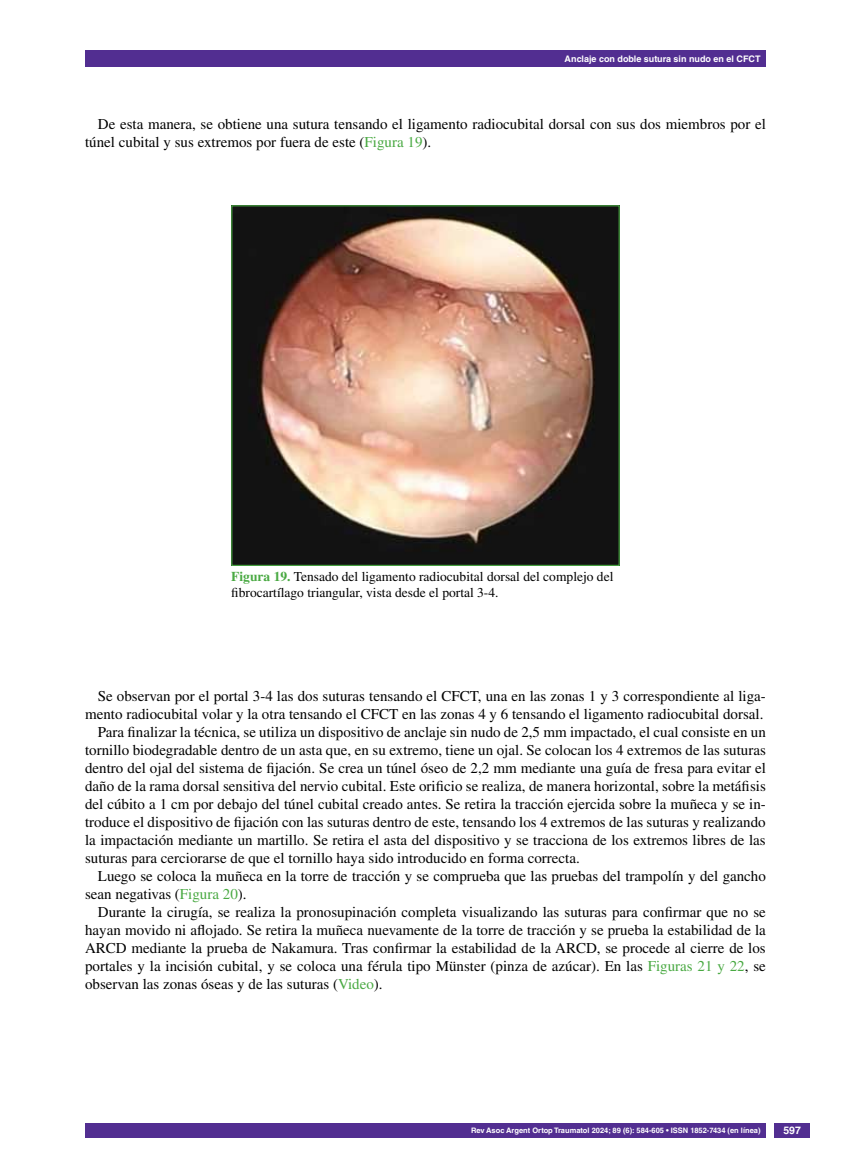
<style>
.page{position:relative;width:851px;height:1170px;background:#fff}
.page>*{position:absolute;margin:0;border:0;box-sizing:border-box;transform-origin:0 0}
.t1{font:15px/18px "Times LT Std";color:#000}
.t2{font:13.5px/16.2px "Times LT Std";color:#000}
.t3{font:700 10.5px "Helvetica LT Std";color:#fff}
.t4{font:700 9px "Helvetica LT Std";color:#fff}
.t5{font:700 7.5px "Helvetica LT Std";color:#fff}
.s1{color:#49a942}
.s2{font-weight:700;color:#49a942}
</style>
<div class="page">
<div style="left:85px;top:50px;width:680px;height:17px;background:#522e91"></div>
<div style="left:85px;top:1123px;width:680px;height:14px;background:#522e91"></div>
<div style="left:774px;top:1123px;width:35px;height:14px;background:#522e91"></div>
<img style="left:233px;top:207px;width:384px;height:357px">
<div style="left:231px;top:205px;width:388px;height:361px;border:1px solid #49a942"></div>
<p class="t4" style="left:564px;top:53px;width:197px">Anclaje con doble sutura sin nudo en el CFCT</p>
<p class="t1" style="left:85px;top:115px;width:682px;text-indent:13px">De esta manera, se obtiene una sutura tensando el ligamento radiocubital dorsal con sus dos miembros por el túnel cubital y sus extremos por fuera de este (<span class="s1">Figura 19</span>).</p>
<p class="t2" style="left:231px;top:568px;width:383px"><span class="s2">Figura 19.</span> Tensado del ligamento radiocubital dorsal del complejo del fibrocartílago triangular, vista desde el portal 3-4.</p>
<p class="t1" style="left:98px;top:686px;width:669px">Se observan por el portal 3-4 las dos suturas tensando el CFCT, una en las zonas 1 y 3 correspondiente al liga-</p>
<p class="t1" style="left:85px;top:704px;width:679px">mento radiocubital volar y la otra tensando el CFCT en las zonas 4 y 6 tensando el ligamento radiocubital dorsal.</p>
<p class="t1" style="left:98px;top:722px;width:669px">Para finalizar la técnica, se utiliza un dispositivo de anclaje sin nudo de 2,5 mm impactado, el cual consiste en un</p>
<p class="t1" style="left:85px;top:740px;width:682px">tornillo biodegradable dentro de un asta que, en su extremo, tiene un ojal. Se colocan los 4 extremos de las suturas</p>
<p class="t1" style="left:85px;top:758px;width:682px">dentro del ojal del sistema de fijación. Se crea un túnel óseo de 2,2 mm mediante una guía de fresa para evitar el</p>
<p class="t1" style="left:85px;top:776px;width:682px">daño de la rama dorsal sensitiva del nervio cubital. Este orificio se realiza, de manera horizontal, sobre la metáfisis</p>
<p class="t1" style="left:85px;top:794px;width:682px">del cúbito a 1 cm por debajo del túnel cubital creado antes. Se retira la tracción ejercida sobre la muñeca y se in-</p>
<p class="t1" style="left:85px;top:812px;width:682px">troduce el dispositivo de fijación con las suturas dentro de este, tensando los 4 extremos de las suturas y realizando</p>
<p class="t1" style="left:85px;top:830px;width:682px">la impactación mediante un martillo. Se retira el asta del dispositivo y se tracciona de los extremos libres de las</p>
<p class="t1" style="left:85px;top:848px;width:496px">suturas para cerciorarse de que el tornillo haya sido introducido en forma correcta.</p>
<p class="t1" style="left:98px;top:866px;width:669px">Luego se coloca la muñeca en la torre de tracción y se comprueba que las pruebas del trampolín y del gancho</p>
<p class="t1" style="left:85px;top:884px;width:163px">sean negativas (<span class="s1">Figura 20</span>).</p>
<p class="t1" style="left:98px;top:902px;width:669px">Durante la cirugía, se realiza la pronosupinación completa visualizando las suturas para confirmar que no se</p>
<p class="t1" style="left:85px;top:920px;width:682px">hayan movido ni aflojado. Se retira la muñeca nuevamente de la torre de tracción y se prueba la estabilidad de la</p>
<p class="t1" style="left:85px;top:938px;width:682px">ARCD mediante la prueba de Nakamura. Tras confirmar la estabilidad de la ARCD, se procede al cierre de los</p>
<p class="t1" style="left:85px;top:956px;width:682px">portales y la incisión cubital, y se coloca una férula tipo Münster (pinza de azúcar). En las <span class="s1">Figuras 21 y 22</span>, se</p>
<p class="t1" style="left:85px;top:974px;width:299px">observan las zonas óseas y de las suturas (<span class="s1">Video</span>).</p>
<p class="t5" style="left:471px;top:1125px;width:291px">Rev Asoc Argent Ortop Traumatol 2024; 89 (6): 584-605 • ISSN 1852-7434 (en línea)</p>
<p class="t3" style="left:783px;top:1124px;width:19px">597</p>
</div>
